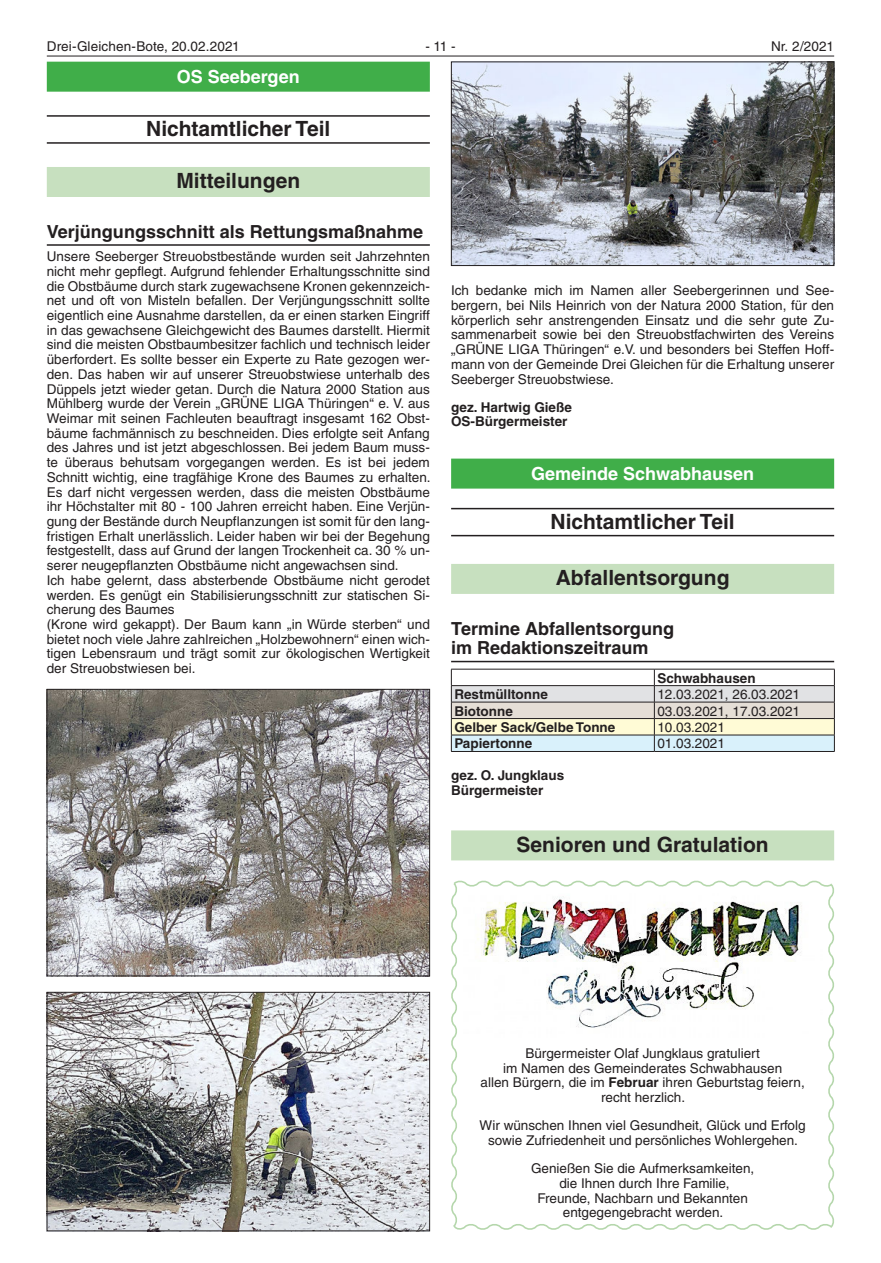
<style>
.page{position:relative;width:881px;height:1263px;background:#fff}
.page>*{position:absolute;margin:0;border:0;box-sizing:border-box;transform-origin:0 0}
.Rasterbalken{font:700 21px "Helvetica LT";color:#231f20}
.Positivbalken{font:700 21px "Helvetica LT";color:#231f20}
.Überschrift{font:700 18px/19.6px "Helvetica LT";color:#231f20}
.Negativbalken{font:700 18px "Helvetica LT";color:#fff}
.t1{font:13.5px/14.7px "Helvetica LT";color:#231f20;text-align:justify}
.t2{font:700 13.5px "Helvetica LT";color:#231f20}
.s1{font-weight:700}
</style>
<div class="page">
<hr style="left:47px;top:56px;width:786px;height:1px;background:#231f20">
<div style="left:451px;top:459px;width:382px;height:30px;background:#40ae49"></div>
<hr style="left:451px;top:508px;width:382px;height:1px;background:#231f20">
<hr style="left:451px;top:535px;width:382px;height:1px;background:#231f20">
<div style="left:451px;top:564px;width:382px;height:30px;background:#c7e0bf"></div>
<hr style="left:451px;top:661px;width:382px;height:1px;background:#231f20">
<div style="left:451px;top:830px;width:382px;height:30px;background:#c7e0bf"></div>
<img style="left:453px;top:64px;width:378px;height:200px">
<div style="left:451px;top:62px;width:382px;height:204px;border:1px solid #231f20"></div>
<hr style="left:451px;top:751px;width:203px;height:1px;background:#231f20">
<svg style="left:451px;top:669px;width:383px;height:82px"></svg>
<hr style="left:654px;top:751px;width:180px;height:1px;background:#231f20">
<svg style="left:451px;top:880px;width:383px;height:350px"></svg>
<div style="left:47px;top:62px;width:382px;height:30px;background:#40ae49"></div>
<hr style="left:47px;top:115px;width:382px;height:2px;background:#231f20">
<hr style="left:47px;top:142px;width:382px;height:2px;background:#231f20">
<div style="left:47px;top:167px;width:382px;height:30px;background:#c7e0bf"></div>
<hr style="left:47px;top:244px;width:382px;height:2px;background:#231f20">
<img style="left:49px;top:691px;width:378px;height:283px">
<div style="left:47px;top:689px;width:382px;height:287px;border:1px solid #231f20"></div>
<img style="left:49px;top:994px;width:378px;height:235px">
<div style="left:47px;top:992px;width:382px;height:239px;border:1px solid #231f20"></div>
<p class="t1" style="left:47px;top:39px;width:194px">Drei-Gleichen-Bote, 20.02.2021</p>
<p class="t1" style="left:425px;top:39px;width:32px">- 11 -</p>
<p class="t1" style="left:770px;top:39px;width:64px">Nr. 2/2021</p>
<p class="Negativbalken" style="left:177px;top:66px;width:124px">OS Seebergen</p>
<p class="Positivbalken" style="left:146px;top:116px;width:186px">Nichtamtlicher Teil</p>
<p class="Rasterbalken" style="left:176px;top:168px;width:125px">Mitteilungen</p>
<p class="Überschrift" style="left:47px;top:221px;width:377px">Verjüngungsschnitt als Rettungsmaßnahme</p>
<p class="t1" style="left:47px;top:249px;width:385px">Unsere Seeberger Streuobstbestände wurden seit Jahrzehnten nicht mehr gepflegt. Aufgrund fehlender Erhaltungsschnitte sind die Obstbäume durch stark zugewachsene Kronen gekennzeich&shy;net und oft von Misteln befallen. Der Verjüngungsschnitt sollte eigentlich eine Ausnahme darstellen, da er einen starken Eingriff in das gewachsene Gleichgewicht des Baumes darstellt. Hiermit sind die meisten Obstbaumbesitzer fachlich und technisch leider überfordert. Es sollte besser ein Experte zu Rate gezogen wer&shy;den. Das haben wir auf unserer Streuobstwiese unterhalb des Düppels jetzt wieder getan. Durch die Natura 2000 Station aus Mühlberg wurde der Verein „GRÜNE LIGA Thüringen“ e. V. aus Weimar mit seinen Fachleuten beauftragt insgesamt 162 Obst&shy;bäume fachmännisch zu beschneiden. Dies erfolgte seit Anfang des Jahres und ist jetzt abgeschlossen. Bei jedem Baum muss&shy;te überaus behutsam vorgegangen werden. Es ist bei jedem Schnitt wichtig, eine tragfähige Krone des Baumes zu erhalten.<br>Es darf nicht vergessen werden, dass die meisten Obstbäume ihr Höchstalter mit 80 - 100 Jahren erreicht haben. Eine Verjün&shy;gung der Bestände durch Neupflanzungen ist somit für den lang&shy;fristigen Erhalt unerlässlich. Leider haben wir bei der Begehung festgestellt, dass auf Grund der langen Trockenheit ca. 30 % un&shy;serer neugepflanzten Obstbäume nicht angewachsen sind.</p>
<p class="t1" style="left:47px;top:573px;width:384px">Ich habe gelernt, dass absterbende Obstbäume nicht gerodet werden. Es genügt ein Stabilisierungsschnitt zur statischen Si&shy;cherung des Baumes</p>
<p class="t1" style="left:47px;top:617px;width:384px">(Krone wird gekappt). Der Baum kann „in Würde sterben“ und bietet noch viele Jahre zahlreichen „Holzbewohnern“ einen wich&shy;tigen Lebensraum und trägt somit zur ökologischen Wertigkeit der Streuobstwiesen bei.</p>
<p class="t1" style="left:451px;top:283px;width:384px">Ich bedanke mich im Namen aller Seebergerinnen und See&shy;bergern, bei Nils Heinrich von der Natura 2000 Station, für den körperlich sehr anstrengenden Einsatz und die sehr gute Zu&shy;sammenarbeit sowie bei den Streuobstfachwirten des Vereins „GRÜNE LIGA Thüringen“ e.V. und besonders bei Steffen Hoff&shy;mann von der Gemeinde Drei Gleichen für die Erhaltung unserer Seeberger Streuobstwiese.</p>
<p class="t2" style="left:451px;top:399px;width:122px">gez. Hartwig Gieße</p>
<p class="t2" style="left:451px;top:413px;width:118px">OS-Bürgermeister</p>
<p class="Negativbalken" style="left:531px;top:463px;width:224px">Gemeinde Schwabhausen</p>
<p class="Positivbalken" style="left:550px;top:508px;width:186px">Nichtamtlicher Teil</p>
<p class="Rasterbalken" style="left:555px;top:565px;width:175px">Abfallentsorgung</p>
<p class="Überschrift" style="left:451px;top:618px;width:224px">Termine Abfallentsorgung im Redaktionszeitraum</p>
<p class="t2" style="left:657px;top:670px;width:100px">Schwabhausen</p>
<p class="t2" style="left:454px;top:686px;width:95px">Restmülltonne</p>
<p class="t1" style="left:657px;top:687px;width:144px">12.03.2021, 26.03.2021</p>
<p class="t2" style="left:454px;top:702px;width:60px">Biotonne</p>
<p class="t1" style="left:657px;top:703px;width:144px">03.03.2021, 17.03.2021</p>
<p class="t2" style="left:454px;top:719px;width:162px">Gelber Sack/Gelbe Tonne</p>
<p class="t1" style="left:657px;top:720px;width:69px">10.03.2021</p>
<p class="t2" style="left:454px;top:735px;width:79px">Papiertonne</p>
<p class="t1" style="left:657px;top:736px;width:69px">01.03.2021</p>
<p class="t2" style="left:451px;top:767px;width:115px">gez. O. Jungklaus</p>
<p class="t2" style="left:451px;top:782px;width:94px">Bürgermeister</p>
<p class="Rasterbalken" style="left:516px;top:832px;width:254px">Senioren und Gratulation</p>
<p class="t1" style="left:525px;top:1046px;width:236px">Bürgermeister Olaf Jungklaus gratuliert</p>
<p class="t1" style="left:503px;top:1060px;width:280px">im Namen des Gemeinderates Schwabhausen</p>
<p class="t1" style="left:480px;top:1075px;width:325px;text-align:center">allen Bürgern, die im <span class="s1">Februar</span> ihren Geburtstag feiern, recht herzlich.</p>
<p class="t1" style="left:479px;top:1118px;width:327px">Wir wünschen Ihnen viel Gesundheit, Glück und Erfolg</p>
<p class="t1" style="left:488px;top:1133px;width:311px">sowie Zufriedenheit und persönliches Wohlergehen.</p>
<p class="t1" style="left:530px;top:1161px;width:225px;text-align:center">Genießen Sie die Aufmerksamkeiten, die Ihnen durch Ihre Familie,</p>
<p class="t1" style="left:537px;top:1191px;width:212px;text-align:center">Freunde, Nachbarn und Bekannten entgegengebracht werden.</p>
</div>
